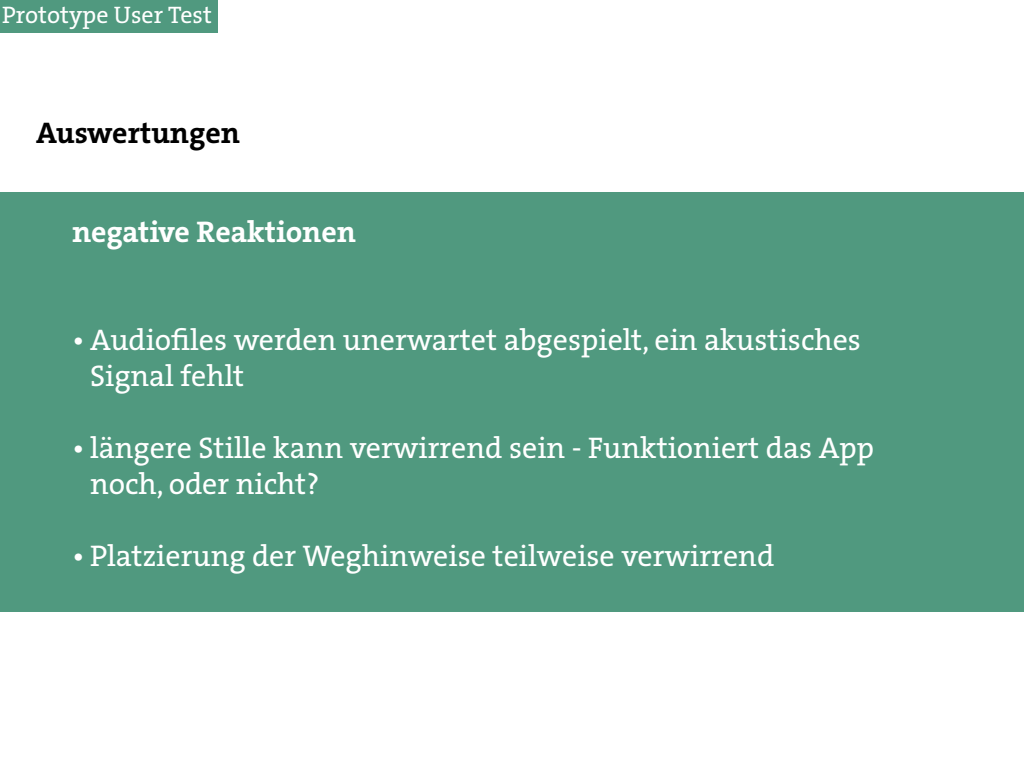
<style>
.page{position:relative;width:1024px;height:768px;background:#fff}
.page>*{position:absolute;margin:0;border:0;box-sizing:border-box;transform-origin:0 0}
.t1{font:30px/36px "The Serif B W5 Plain";color:#fff}
.t2{font:700 30px "The Serif B W7";color:#fff}
.t3{font:700 30px "The Serif B W7";color:#000}
.t4{font:24px "The Serif B W5 Plain";color:#fff}
</style>
<div class="page">
<div style="left:0;top:192px;width:1024px;height:420px;background:#50997f"></div>
<div style="left:0;top:0;width:218px;height:33px;background:#50997f"></div>
<p class="t4" style="left:2px;top:0;width:212px">Prototype User Test</p>
<p class="t3" style="left:36px;top:113px;width:205px">Auswertungen</p>
<p class="t2" style="left:72px;top:212px;width:285px">negative Reaktionen</p>
<p class="t1" style="left:90px;top:322px;width:773px;text-indent:-18px">• Audiofiles werden unerwartet abgespielt, ein akustisches<br>Signal fehlt</p>
<p class="t1" style="left:90px;top:430px;width:786px;text-indent:-18px">• längere Stille kann verwirrend sein - Funktioniert das App noch, oder nicht?</p>
<p class="t1" style="left:72px;top:538px;width:704px">• Platzierung der Weghinweise teilweise verwirrend</p>
</div>
